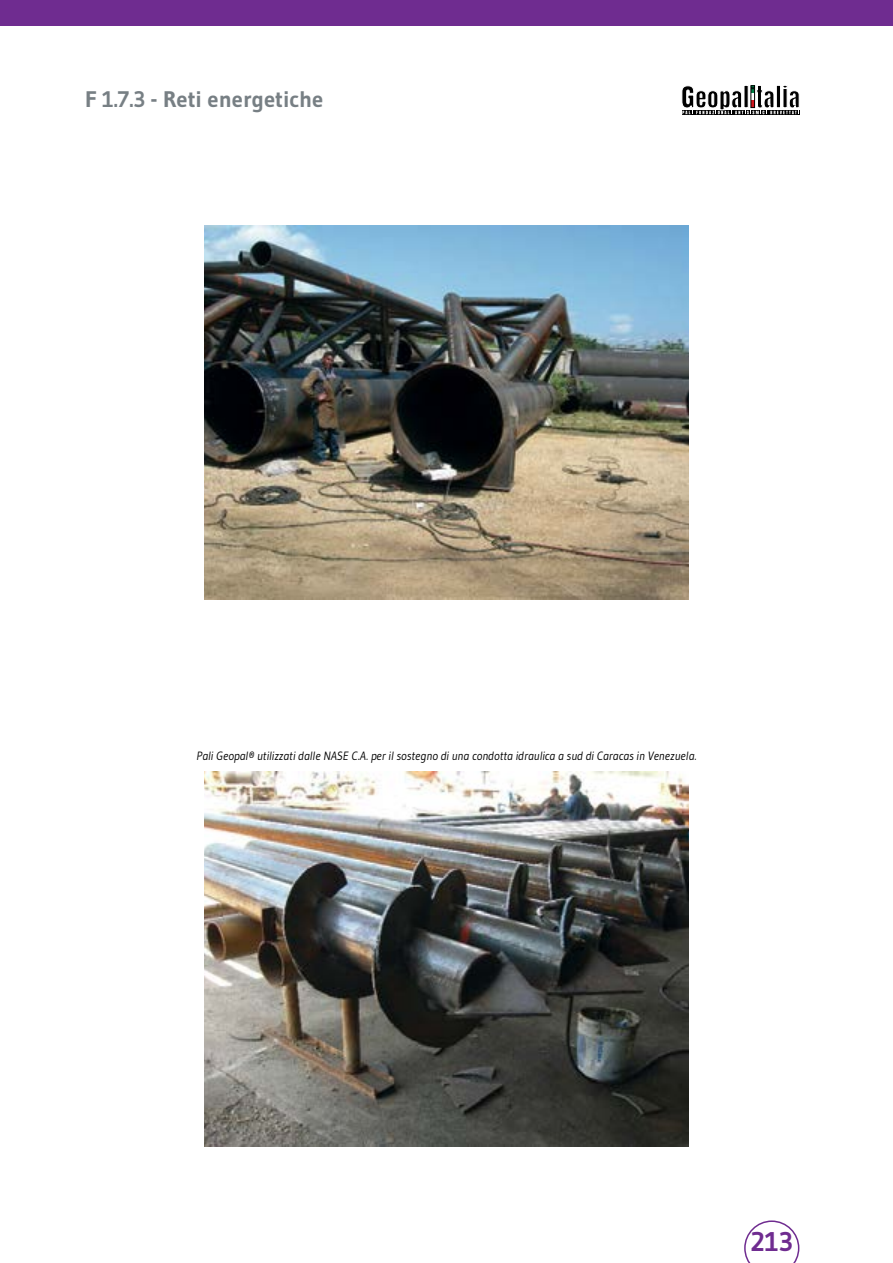
<style>
.page{position:relative;width:893px;height:1263px;background:#fff}
.page>*{position:absolute;margin:0;border:0;box-sizing:border-box;transform-origin:0 0}
.t1{font:700 27px "Gudea";color:#6f2c90}
.t2{font:700 22.5px "Gudea";color:#777f84}
.t3{font:italic 12px "Gudea";color:#000}
</style>
<div class="page">
<div style="left:0;top:0;width:893px;height:26px;background:#6f2c90"></div>
<svg style="left:744px;top:1220px;width:55px;height:43px"></svg>
<svg style="left:682px;top:114px;width:117px;height:1px"></svg>
<svg style="left:681px;top:85px;width:119px;height:29px"></svg>
<img style="left:204px;top:772px;width:485px;height:374px">
<img style="left:204px;top:225px;width:485px;height:375px">
<h2 class="t2" style="left:85px;top:91px;width:240px">F 1.7.3 - Reti energetiche</h2>
<p class="t3" style="left:196px;top:751px;width:501px">Pali Geopal® utilizzati dalle NASE C.A. per il sostegno di una condotta idraulica a sud di Caracas in Venezuela.</p>
<h1 class="t1" style="left:751px;top:1232px;width:44px">213</h1>
</div>
